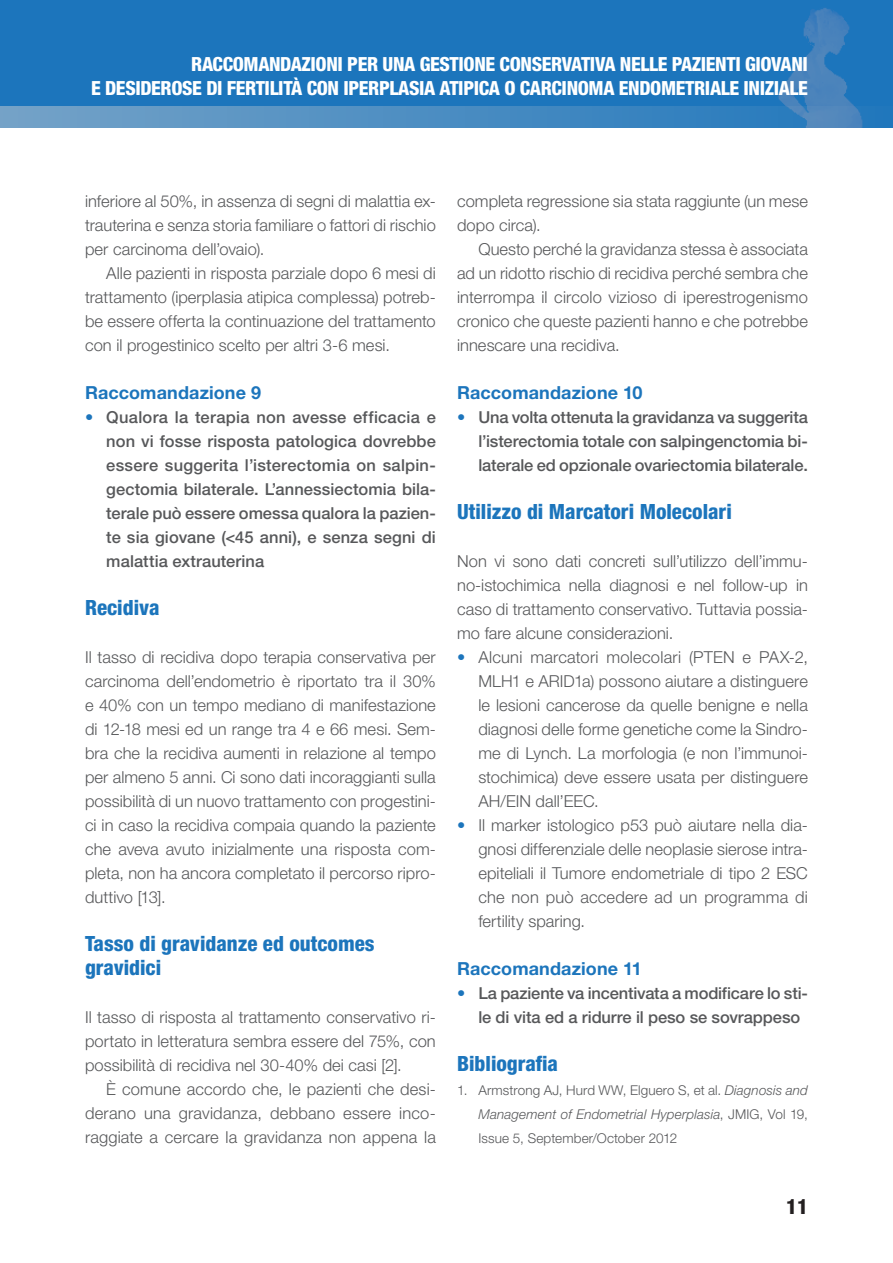
<style>
.page{position:relative;width:893px;height:1263px;background:#fff}
.page>*{position:absolute;margin:0;border:0;box-sizing:border-box;transform-origin:0 0}
.T2{font:800 condensed 21px/24px "Helvetica Neue LT Std";color:#1c75bc}
.T2_-_Biblio{font:800 condensed 21px "Helvetica Neue LT Std";color:#1c75bc}
.t1{font:800 condensed 21px "Helvetica Neue LT Std";color:#231f20}
.t2{font:800 condensed 19.5px/24px "Helvetica Neue LT Std";letter-spacing:-.02em;color:#fff;text-align:right}
.T3{font:700 18px "Helvetica Neue LT Std";letter-spacing:.005em;color:#1c75bc}
.Testo{font:300 16.5px/24px "Helvetica Neue LT Std";letter-spacing:.005em;color:#57585a;text-align:justify}
.Primo_paragrafo{font:300 16.5px/24px "Helvetica Neue LT Std";color:#57585a;text-align:justify}
.Raccomandazioni{font:500 16.5px/24px "Helvetica Neue LT Std";letter-spacing:-.005em;color:#57585a;text-align:justify}
.t3{font:300 13.5px/24px "Helvetica Neue LT Std";letter-spacing:.01em;color:#57585a;text-align:justify}
.s1{font-weight:300;color:#1c75bc}
.s2{color:#1c75bc}
.s3{font-style:italic}
</style>
<div class="page">
<div style="left:0;top:0;width:893px;height:128px;background:#1c75bc"></div>
<img style="left:778px;top:8px;width:76px;height:98px">
<svg style="left:0;top:106px;width:863px;height:22px;background:#4e8ec1"></svg>
<p class="t2" style="left:91px;top:52px;width:718px">RACCOMANDAZIONI PER UNA GESTIONE CONSERVATIVA NELLE PAZIENTI GIOVANI<br>E DESIDEROSE DI FERTILITÀ CON IPERPLASIA ATIPICA O CARCINOMA ENDOMETRIALE INIZIALE</p>
<p class="Primo_paragrafo" style="left:85px;top:189px;width:352px">inferiore al 50%, in assenza di segni di malattia ex&shy;trauterina e senza storia familiare o fattori di rischio per carcinoma dell’ovaio).</p>
<p class="Testo" style="left:85px;top:261px;width:352px;text-indent:21px">Alle pazienti in risposta parziale dopo 6 mesi di trattamento (iperplasia atipica complessa) potreb&shy;be essere offerta la continuazione del trattamento con il progestinico scelto per altri 3-6 mesi.</p>
<p class="T3" style="left:85px;top:381px;width:178px">Raccomandazione 9</p>
<p class="Raccomandazioni" style="left:106px;top:405px;width:331px;text-indent:-21px"><span class="s1">•</span> Qualora la terapia non avesse efficacia e non vi fosse risposta patologica dovrebbe essere suggerita l’isterectomia on salpin&shy;gectomia bilaterale. L’annessiectomia bila&shy;terale può essere omessa qualora la pazien&shy;te sia giovane (&lt;45 anni), e senza segni di malattia extrauterina</p>
<p class="T2" style="left:85px;top:595px;width:76px">Recidiva</p>
<p class="Primo_paragrafo" style="left:85px;top:645px;width:352px">Il tasso di recidiva dopo terapia conservativa per carcinoma dell’endometrio è riportato tra il 30% e 40% con un tempo mediano di manifestazione di 12-18 mesi ed un range tra 4 e 66 mesi. Sem&shy;bra che la recidiva aumenti in relazione al tempo per almeno 5 anni. Ci sono dati incoraggianti sulla possibilità di un nuovo trattamento con progestini&shy;ci in caso la recidiva compaia quando la paziente che aveva avuto inizialmente una risposta com&shy;pleta, non ha ancora completato il percorso ripro&shy;duttivo [13].</p>
<p class="T2" style="left:85px;top:931px;width:291px">Tasso di gravidanze ed outcomes gravidici</p>
<p class="Primo_paragrafo" style="left:85px;top:1005px;width:352px">Il tasso di risposta al trattamento conservativo ri&shy;portato in letteratura sembra essere del 75%, con possibilità di recidiva nel 30-40% dei casi [2].</p>
<p class="Testo" style="left:85px;top:1077px;width:352px;text-indent:21px">È comune accordo che, le pazienti che desi&shy;derano una gravidanza, debbano essere inco&shy;raggiate a cercare la gravidanza non appena la</p>
<p class="Testo" style="left:457px;top:189px;width:352px">completa regressione sia stata raggiunte (un mese dopo circa).</p>
<p class="Testo" style="left:457px;top:237px;width:352px;text-indent:21px">Questo perché la gravidanza stessa è associata ad un ridotto rischio di recidiva perché sembra che interrompa il circolo vizioso di iperestrogenismo cronico che queste pazienti hanno e che potrebbe innescare una recidiva.</p>
<p class="T3" style="left:457px;top:381px;width:187px">Raccomandazione 10</p>
<p class="Raccomandazioni" style="left:478px;top:405px;width:331px;text-indent:-21px"><span class="s1">•</span> Una volta ottenuta la gravidanza va suggerita l’isterectomia totale con salpingenctomia bi&shy;laterale ed opzionale ovariectomia bilaterale.</p>
<p class="T2" style="left:457px;top:499px;width:276px">Utilizzo di Marcatori Molecolari</p>
<p class="Primo_paragrafo" style="left:457px;top:549px;width:352px">Non vi sono dati concreti sull’utilizzo dell’immu&shy;no-istochimica nella diagnosi e nel follow-up in caso di trattamento conservativo. Tuttavia possia&shy;mo fare alcune considerazioni.</p>
<p class="Testo" style="left:478px;top:645px;width:331px;text-indent:-21px"><span class="s2">•</span> Alcuni marcatori molecolari (PTEN e PAX-2, MLH1 e ARID1a) possono aiutare a distinguere le lesioni cancerose da quelle benigne e nella diagnosi delle forme genetiche come la Sindro&shy;me di Lynch. La morfologia (e non l’immunoi&shy;stochimica) deve essere usata per distinguere AH/EIN dall’EEC.</p>
<p class="Testo" style="left:478px;top:813px;width:331px;text-indent:-21px"><span class="s2">•</span> Il marker istologico p53 può aiutare nella dia&shy;gnosi differenziale delle neoplasie sierose intra&shy;epiteliali il Tumore endometriale di tipo 2 ESC che non può accedere ad un programma di fertility sparing.</p>
<p class="T3" style="left:457px;top:957px;width:186px">Raccomandazione 11</p>
<p class="Raccomandazioni" style="left:478px;top:981px;width:331px;text-indent:-21px"><span class="s1">•</span> La paziente va incentivata a modificare lo sti&shy;le di vita ed a ridurre il peso se sovrappeso</p>
<p class="T2_-_Biblio" style="left:457px;top:1050px;width:102px">Bibliografia</p>
<p class="t3" style="left:478px;top:1078px;width:331px;text-indent:-21px">1. Armstrong AJ, Hurd WW, Elguero S, et al. <span class="s3">Diagnosis and Management of Endometrial Hyperplasia</span>, JMIG, Vol 19, Issue 5, September/October 2012</p>
<p class="t1" style="left:786px;top:1194px;width:23px">11</p>
</div>
